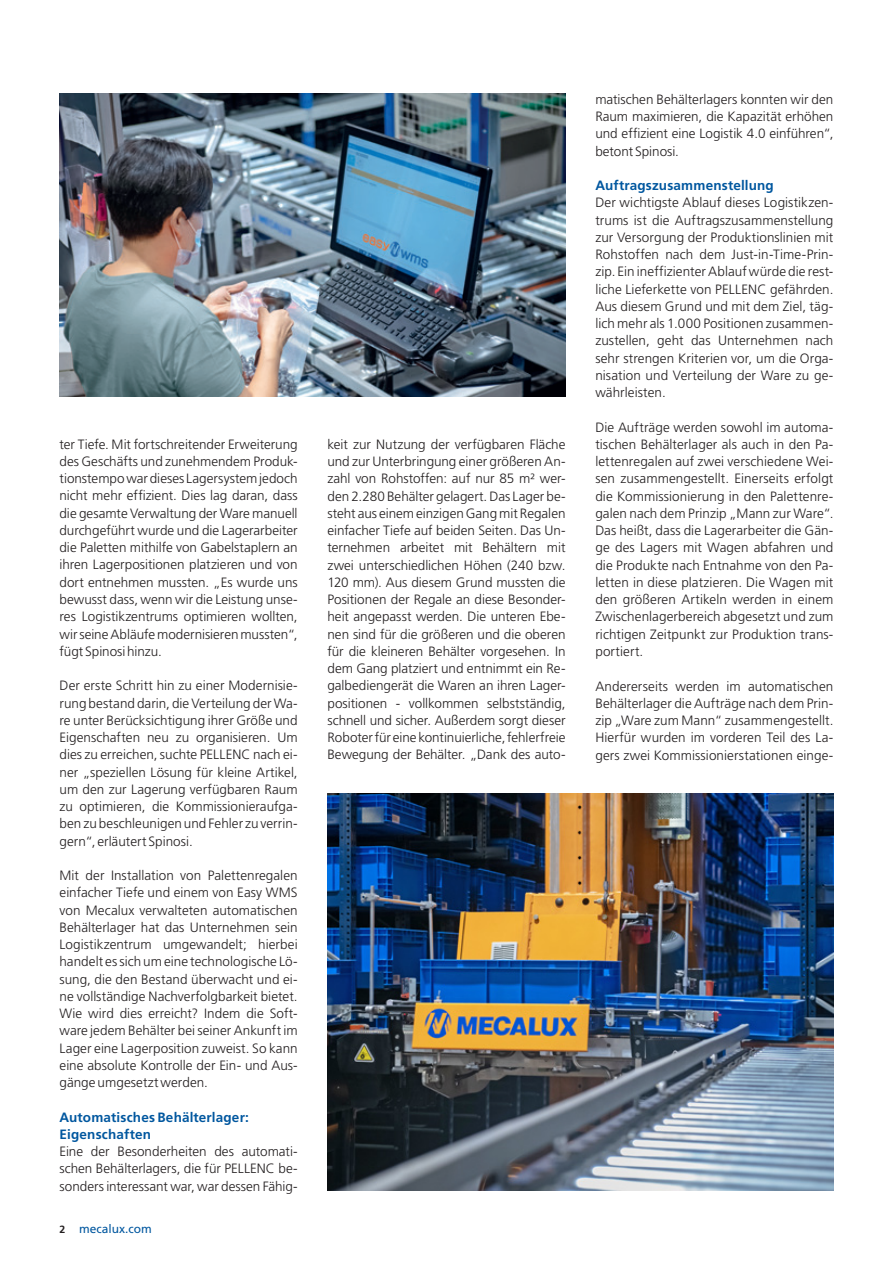
<style>
.page{position:relative;width:893px;height:1263px;background:#fff}
.page>*{position:absolute;margin:0;border:0;box-sizing:border-box;transform-origin:0 0}
.t1{font:300 13.5px/17.2px "Frutiger LT Std";color:#231f20;text-align:justify}
.t2{font:700 13.5px/17.2px "Frutiger LT Std";letter-spacing:.015em;color:#01579f}
.t3{font:12px "Frutiger LT Std";color:#01579f}
.s1{font-weight:700;font-size:10.5px;color:#231f20}
</style>
<div class="page">
<img style="left:60px;top:94px;width:506px;height:303px">
<img style="left:327px;top:794px;width:506px;height:396px">
<p class="t1" style="left:60px;top:436px;width:240px">ter Tiefe. Mit fortschreitender Erweiterung des Geschäfts und zunehmendem Produk&shy;tionstempo war dieses Lagersystem jedoch nicht mehr effizient. Dies lag daran, dass die gesamte Verwaltung der Ware manuell durchgeführt wurde und die Lagerarbeiter die Paletten mithilfe von Gabelstaplern an ihren Lagerpositionen platzieren und von dort entnehmen mussten. „Es wurde uns bewusst dass, wenn wir die Leistung unse&shy;res Logistikzentrums optimieren wollten, wir seine Abläufe modernisieren mussten“, fügt Spinosi hinzu.</p>
<p class="t1" style="left:60px;top:677px;width:240px">Der erste Schritt hin zu einer Modernisie&shy;rung bestand darin, die Verteilung der Wa&shy;re unter Berücksichtigung ihrer Größe und Eigenschaften neu zu organisieren. Um dies zu erreichen, suchte PELLENC nach ei&shy;ner „speziellen Lösung für kleine Artikel, um den zur Lagerung verfügbaren Raum zu optimieren, die Kommissionieraufga&shy;ben zu beschleunigen und Fehler zu verrin&shy;gern“, erläutert Spinosi.</p>
<p class="t1" style="left:60px;top:867px;width:240px">Mit der Installation von Palettenregalen einfacher Tiefe und einem von Easy WMS von Mecalux verwalteten automatischen Behälterlager hat das Unternehmen sein Logistikzentrum umgewandelt; hierbei handelt es sich um eine technologische Lö&shy;sung, die den Bestand überwacht und ei&shy;ne vollständige Nachverfolgbarkeit bietet.<br>Wie wird dies erreicht? Indem die Soft&shy;ware jedem Behälter bei seiner Ankunft im Lager eine Lagerposition zuweist. So kann eine absolute Kontrolle der Ein- und Aus&shy;gänge umgesetzt werden.</p>
<p class="t2" style="left:60px;top:1108px;width:191px">Automatisches Behälterlager:<br>Eigenschaften</p>
<p class="t1" style="left:60px;top:1143px;width:240px">Eine der Besonderheiten des automati&shy;schen Behälterlagers, die für PELLENC be&shy;sonders interessant war, war dessen Fähig-</p>
<p class="t3" style="left:60px;top:1221px;width:94px"><span class="s1">2</span> mecalux.com</p>
<p class="t1" style="left:327px;top:436px;width:240px">keit zur Nutzung der verfügbaren Fläche und zur Unterbringung einer größeren An&shy;zahl von Rohstoffen: auf nur 85 m2 wer&shy;den 2.280 Behälter gelagert. Das Lager be&shy;steht aus einem einzigen Gang mit Regalen einfacher Tiefe auf beiden Seiten. Das Un&shy;ternehmen arbeitet mit Behältern mit zwei unterschiedlichen Höhen (240 bzw.<br>120 mm). Aus diesem Grund mussten die Positionen der Regale an diese Besonder&shy;heit angepasst werden. Die unteren Ebe&shy;nen sind für die größeren und die oberen für die kleineren Behälter vorgesehen. In dem Gang platziert und entnimmt ein Re&shy;galbediengerät die Waren an ihren Lager&shy;positionen - vollkommen selbstständig, schnell und sicher. Außerdem sorgt dieser Roboter für eine kontinuierliche, fehlerfreie Bewegung der Behälter. „Dank des auto-</p>
<p class="t1" style="left:595px;top:91px;width:240px">matischen Behälterlagers konnten wir den Raum maximieren, die Kapazität erhöhen und effizient eine Logistik 4.0 einführen“, betont Spinosi.</p>
<p class="t2" style="left:595px;top:177px;width:180px">Auftragszusammenstellung</p>
<p class="t1" style="left:595px;top:194px;width:240px">Der wichtigste Ablauf dieses Logistikzen&shy;trums ist die Auftragszusammenstellung zur Versorgung der Produktionslinien mit Rohstoffen nach dem Just-in-Time-Prin&shy;zip. Ein ineffizienter Ablauf würde die rest&shy;liche Lieferkette von PELLENC gefährden.<br>Aus diesem Grund und mit dem Ziel, täg&shy;lich mehr als 1.000 Positionen zusammen&shy;zustellen, geht das Unternehmen nach sehr strengen Kriterien vor, um die Orga&shy;nisation und Verteilung der Ware zu ge&shy;währleisten.</p>
<p class="t1" style="left:595px;top:419px;width:240px">Die Aufträge werden sowohl im automa&shy;tischen Behälterlager als auch in den Pa&shy;lettenregalen auf zwei verschiedene Wei&shy;sen zusammengestellt. Einerseits erfolgt die Kommissionierung in den Palettenre&shy;galen nach dem Prinzip „Mann zur Ware“.<br>Das heißt, dass die Lagerarbeiter die Gän&shy;ge des Lagers mit Wagen abfahren und die Produkte nach Entnahme von den Pa&shy;letten in diese platzieren. Die Wagen mit den größeren Artikeln werden in einem Zwischenlagerbereich abgesetzt und zum richtigen Zeitpunkt zur Produktion trans&shy;portiert.</p>
<p class="t1" style="left:595px;top:677px;width:240px">Andererseits werden im automatischen Behälterlager die Aufträge nach dem Prin&shy;zip „Ware zum Mann“ zusammengestellt.<br>Hierfür wurden im vorderen Teil des La&shy;gers zwei Kommissionierstationen einge-</p>
</div>
